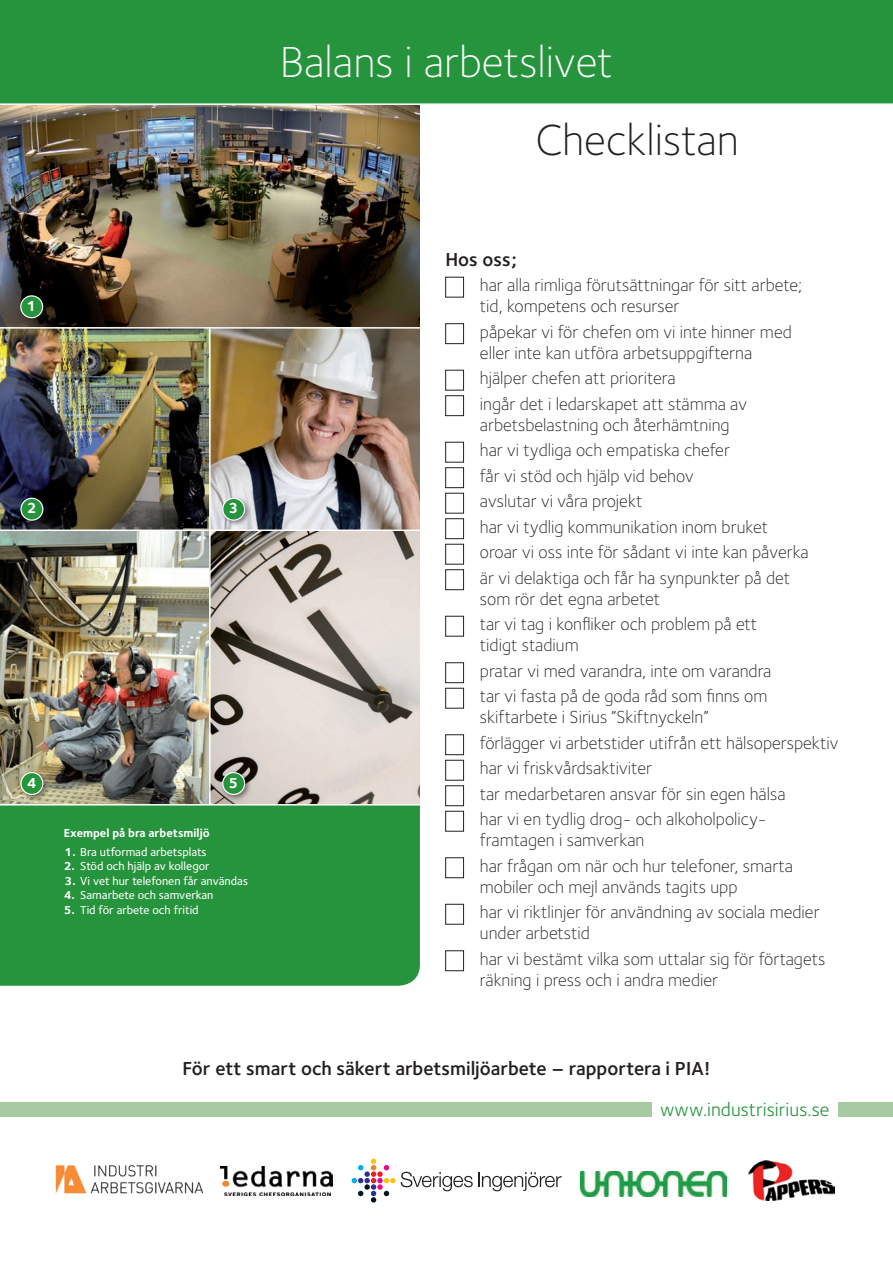
<style>
.page{position:relative;width:893px;height:1263px;background:#fff}
.page>*{position:absolute;margin:0;border:0;box-sizing:border-box;transform-origin:0 0}
.t1{font:300 45px "Foundry Sterling";color:#fff}
.t2{font:300 45px "Foundry Sterling";color:#231f20}
.t3{font:600 19.5px "Foundry Sterling";color:#231f20}
.t4{font:19.5px "Foundry Sterling";color:#25943c}
.t5{font:300 18px/25.5px "Foundry Sterling";color:#231f20}
.t6{font:700 15px "Foundry Sterling";color:#fff}
.t7{font:500 12px "Foundry Sterling";color:#fff}
.t8{font:700 12px "Foundry Sterling";color:#fff}
.s1{font-weight:700}
</style>
<div class="page">
<div style="left:445px;top:277px;width:19px;height:20px;border:1px solid #231f20"></div>
<div style="left:445px;top:323px;width:19px;height:21px;border:1px solid #231f20"></div>
<div style="left:445px;top:370px;width:19px;height:20px;border:1px solid #231f20"></div>
<div style="left:445px;top:395px;width:19px;height:21px;border:1px solid #231f20"></div>
<div style="left:445px;top:442px;width:19px;height:20px;border:1px solid #231f20"></div>
<div style="left:445px;top:467px;width:19px;height:21px;border:1px solid #231f20"></div>
<div style="left:445px;top:493px;width:19px;height:20px;border:1px solid #231f20"></div>
<div style="left:445px;top:518px;width:19px;height:21px;border:1px solid #231f20"></div>
<div style="left:445px;top:544px;width:19px;height:20px;border:1px solid #231f20"></div>
<div style="left:445px;top:569px;width:19px;height:21px;border:1px solid #231f20"></div>
<div style="left:445px;top:616px;width:19px;height:20px;border:1px solid #231f20"></div>
<div style="left:445px;top:662px;width:19px;height:21px;border:1px solid #231f20"></div>
<div style="left:445px;top:688px;width:19px;height:20px;border:1px solid #231f20"></div>
<div style="left:445px;top:734px;width:19px;height:21px;border:1px solid #231f20"></div>
<div style="left:445px;top:760px;width:19px;height:20px;border:1px solid #231f20"></div>
<div style="left:445px;top:785px;width:19px;height:21px;border:1px solid #231f20"></div>
<div style="left:445px;top:811px;width:19px;height:20px;border:1px solid #231f20"></div>
<div style="left:445px;top:857px;width:19px;height:21px;border:1px solid #231f20"></div>
<div style="left:445px;top:904px;width:19px;height:20px;border:1px solid #231f20"></div>
<div style="left:445px;top:950px;width:19px;height:21px;border:1px solid #231f20"></div>
<img style="left:0;top:531px;width:209px;height:273px">
<img style="left:0;top:105px;width:420px;height:222px">
<div style="left:0;top:805px;width:420px;height:181px;background:#25943c"></div>
<div style="left:0;top:0;width:893px;height:104px;background:#25943c"></div>
<img style="left:220px;top:1166px;width:113px;height:29px">
<img style="left:748px;top:1160px;width:86px;height:41px">
<img style="left:580px;top:1171px;width:146px;height:25px">
<svg style="left:352px;top:1158px;width:210px;height:44px"></svg>
<div style="left:0;top:1102px;width:651px;height:14px;background:#a7caa2"></div>
<div style="left:838px;top:1102px;width:55px;height:14px;background:#a7caa2"></div>
<hr style="left:0;top:103px;width:893px;height:2px;background:#fff">
<svg style="left:211px;top:531px;width:209px;height:273px;background:#c2bab3"></svg>
<img style="left:55px;top:1165px;width:148px;height:29px">
<img style="left:211px;top:329px;width:209px;height:200px">
<img style="left:0;top:329px;width:209px;height:200px">
<div style="left:18px;top:293px;width:31px;height:32px;background:#231f20;opacity:.55"></div>
<div style="left:21px;top:296px;width:22px;height:22px;background:#25943c;border-radius:50%"></div>
<div style="left:20px;top:295px;width:23px;height:23px;border:1px solid #fff;border-radius:50%"></div>
<div style="left:18px;top:496px;width:32px;height:31px;background:#231f20;opacity:.55"></div>
<div style="left:21px;top:498px;width:22px;height:22px;background:#25943c;border-radius:50%"></div>
<div style="left:20px;top:498px;width:23px;height:23px;border:1px solid #fff;border-radius:50%"></div>
<div style="left:220px;top:496px;width:31px;height:31px;background:#231f20;opacity:.55"></div>
<div style="left:223px;top:498px;width:22px;height:22px;background:#25943c;border-radius:50%"></div>
<div style="left:222px;top:498px;width:23px;height:23px;border:1px solid #fff;border-radius:50%"></div>
<div style="left:18px;top:770px;width:32px;height:31px;background:#231f20;opacity:.55"></div>
<div style="left:21px;top:773px;width:22px;height:21px;background:#25943c;border-radius:50%"></div>
<div style="left:20px;top:772px;width:23px;height:23px;border:1px solid #fff;border-radius:50%"></div>
<div style="left:220px;top:770px;width:31px;height:31px;background:#231f20;opacity:.55"></div>
<div style="left:223px;top:773px;width:22px;height:21px;background:#25943c;border-radius:50%"></div>
<div style="left:222px;top:772px;width:23px;height:23px;border:1px solid #fff;border-radius:50%"></div>
<h1 class="t1" style="left:280px;top:30px;width:335px">Balans i arbetslivet</h1>
<p class="t6" style="left:27px;top:295px;width:11px">1</p>
<p class="t6" style="left:27px;top:498px;width:11px">2</p>
<p class="t6" style="left:228px;top:498px;width:11px">3</p>
<p class="t6" style="left:27px;top:772px;width:11px">4</p>
<p class="t6" style="left:228px;top:772px;width:11px">5</p>
<p class="t8" style="left:64px;top:824px;width:147px">Exempel på bra arbetsmiljö</p>
<p class="t7" style="left:65px;top:843px;width:143px"><span class="s1">1.</span> Bra utformad arbetsplats</p>
<p class="t7" style="left:64px;top:858px;width:147px"><span class="s1">2.</span> Stöd och hjälp av kollegor</p>
<p class="t7" style="left:65px;top:872px;width:185px"><span class="s1">3.</span> Vi vet hur telefonen får användas</p>
<p class="t7" style="left:64px;top:887px;width:151px"><span class="s1">4.</span> Samarbete och samverkan</p>
<p class="t7" style="left:64px;top:901px;width:136px"><span class="s1">5.</span> Tid för arbete och fritid</p>
<h1 class="t2" style="left:535px;top:108px;width:205px">Checklistan</h1>
<p class="t3" style="left:445px;top:246px;width:73px">Hos oss;</p>
<p class="t5" style="left:480px;top:274px;width:324px;line-height:21px">har alla rimliga förutsättningar för sitt arbete; tid, kompetens och resurser</p>
<p class="t5" style="left:480px;top:321px;width:313px;line-height:21px">påpekar vi för chefen om vi inte hinner med eller inte kan utföra arbetsuppgifterna</p>
<p class="t5" style="left:480px;top:365px;width:269px">hjälper chefen att prioritera<br>ingår det i ledarskapet att stämma av</p>
<p class="t5" style="left:480px;top:412px;width:330px">arbetsbelastning och återhämtning<br>har vi tydliga och empatiska chefer<br>får vi stöd och hjälp vid behov<br>avslutar vi våra projekt<br>har vi tydlig kommunikation inom bruket oroar vi oss inte för sådant vi inte kan påverka är vi delaktiga och får ha synpunkter på det</p>
<p class="t5" style="left:480px;top:586px;width:279px">som rör det egna arbetet<br>tar vi tag i konfliker och problem på ett</p>
<p class="t5" style="left:480px;top:632px;width:293px">tidigt stadium<br>pratar vi med varandra, inte om varandra tar vi fasta på de goda råd som finns om</p>
<p class="t5" style="left:480px;top:704px;width:360px">skiftarbete i Sirius ”Skiftnyckeln”<br>förlägger vi arbetstider utifrån ett hälsoperspektiv har vi friskvårdsaktiviter<br>tar medarbetaren ansvar för sin egen hälsa<br>har vi en tydlig drog- och alkoholpolicy-</p>
<p class="t5" style="left:480px;top:827px;width:314px">framtagen i samverkan<br>har frågan om när och hur telefoner, smarta</p>
<p class="t5" style="left:480px;top:874px;width:341px">mobiler och mejl används tagits upp<br>har vi riktlinjer för användning av sociala medier</p>
<p class="t5" style="left:480px;top:920px;width:347px">under arbetstid<br>har vi bestämt vilka som uttalar sig för förtagets</p>
<p class="t5" style="left:480px;top:967px;width:240px">räkning i press och i andra medier</p>
<p class="t3" style="left:182px;top:1054px;width:530px">För ett smart och säkert arbetsmiljöarbete – rapportera i PIA!</p>
<p class="t4" style="left:660px;top:1096px;width:171px">www.industrisirius.se</p>
</div>
